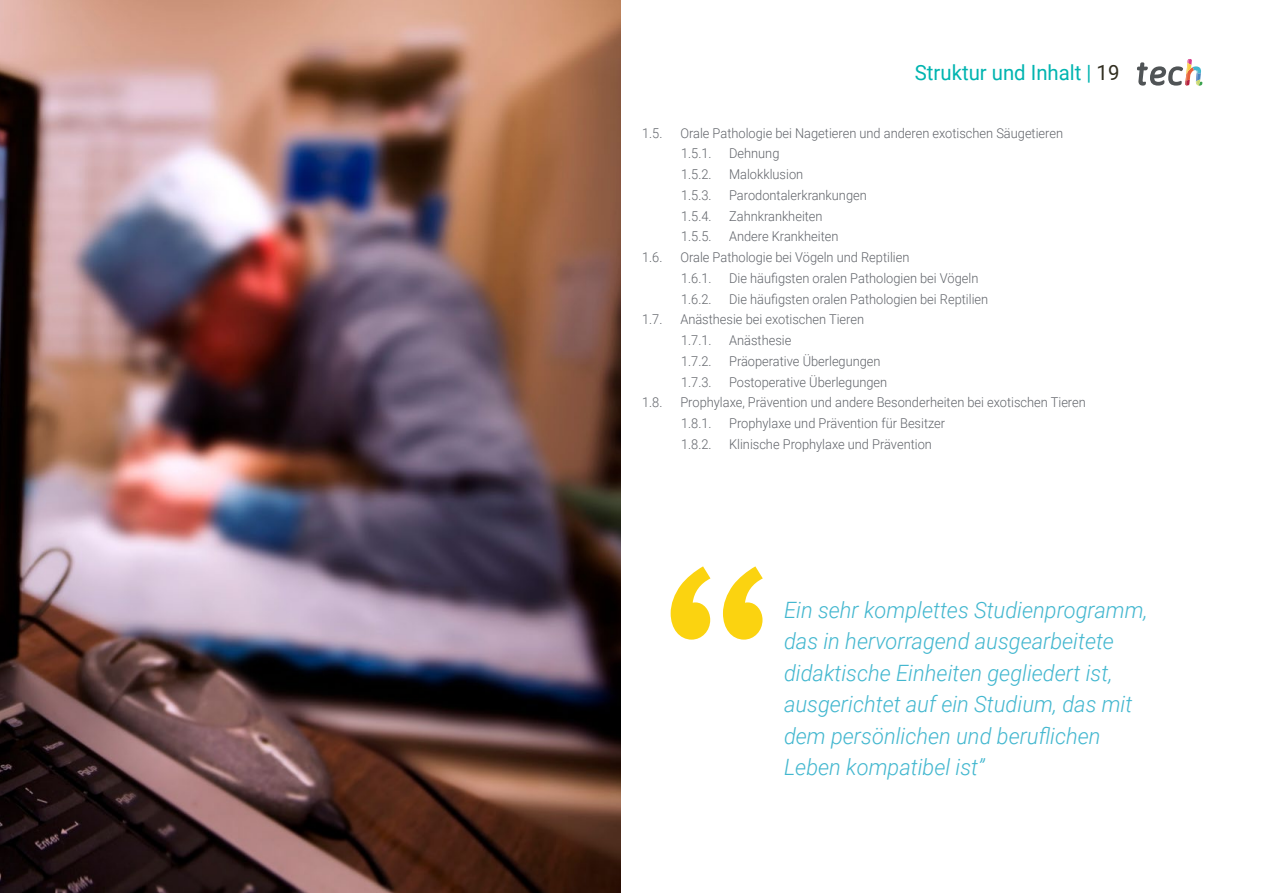
<style>
.page{position:relative;width:1263px;height:893px;background:#fff}
.page>*{position:absolute;margin:0;border:0;box-sizing:border-box;transform-origin:0 0}
.t1{font:italic 300 22.5px/31.5px "Roboto";color:#43b7cf}
.t2{font:21px "Roboto";color:#00b4b0}
.t3{font:300 13.5px/20.7px "Roboto";color:#61646a;scale:.95 1}
.s1{color:#312e20}
</style>
<div class="page">
<img style="left:0;top:0;width:621px;height:893px">
<svg style="left:1137px;top:59px;width:65px;height:27px"></svg>
<svg style="left:671px;top:566px;width:92px;height:74px"></svg>
<h2 class="t2" style="left:915px;top:57px;width:206px">Struktur und Inhalt | <span class="s1">19</span></h2>
<p class="t3" style="left:642px;top:122px;width:23px">1.5.</p>
<p class="t3" style="left:680px;top:122px;width:404px">Orale Pathologie bei Nagetieren und anderen exotischen Säugetieren<br>1.5.1.</p>
<p class="t3" style="left:729px;top:143px;width:54px">Dehnung</p>
<p class="t3" style="left:681px;top:164px;width:34px">1.5.2.</p>
<p class="t3" style="left:729px;top:164px;width:79px">Malokklusion</p>
<p class="t3" style="left:681px;top:184px;width:34px">1.5.3.</p>
<p class="t3" style="left:729px;top:184px;width:146px">Parodontalerkrankungen</p>
<p class="t3" style="left:681px;top:205px;width:34px">1.5.4.</p>
<p class="t3" style="left:729px;top:205px;width:100px">Zahnkrankheiten</p>
<p class="t3" style="left:681px;top:226px;width:34px">1.5.5.</p>
<p class="t3" style="left:729px;top:226px;width:117px">Andere Krankheiten</p>
<p class="t3" style="left:642px;top:247px;width:23px">1.6.</p>
<p class="t3" style="left:680px;top:247px;width:243px">Orale Pathologie bei Vögeln und Reptilien<br>1.6.1.</p>
<p class="t3" style="left:729px;top:267px;width:264px">Die häufigsten oralen Pathologien bei Vögeln</p>
<p class="t3" style="left:681px;top:288px;width:34px">1.6.2.</p>
<p class="t3" style="left:729px;top:288px;width:274px">Die häufigsten oralen Pathologien bei Reptilien</p>
<p class="t3" style="left:642px;top:309px;width:23px">1.7.</p>
<p class="t3" style="left:680px;top:309px;width:195px">Anästhesie bei exotischen Tieren<br>1.7.1.</p>
<p class="t3" style="left:729px;top:330px;width:67px">Anästhesie</p>
<p class="t3" style="left:681px;top:350px;width:34px">1.7.2.</p>
<p class="t3" style="left:729px;top:350px;width:161px">Präoperative Überlegungen</p>
<p class="t3" style="left:681px;top:371px;width:34px">1.7.3.</p>
<p class="t3" style="left:729px;top:371px;width:168px">Postoperative Überlegungen</p>
<p class="t3" style="left:642px;top:392px;width:23px">1.8.</p>
<p class="t3" style="left:680px;top:392px;width:428px">Prophylaxe, Prävention und andere Besonderheiten bei exotischen Tieren<br>1.8.1.</p>
<p class="t3" style="left:729px;top:413px;width:229px">Prophylaxe und Prävention für Besitzer</p>
<p class="t3" style="left:681px;top:433px;width:34px">1.8.2.</p>
<p class="t3" style="left:729px;top:433px;width:215px">Klinische Prophylaxe und Prävention</p>
<h1 class="t1" style="left:784px;top:593px;width:365px">Ein sehr komplettes Studienprogramm, das in hervorragend ausgearbeitete didaktische Einheiten gegliedert ist, ausgerichtet auf ein Studium, das mit dem persönlichen und beruflichen Leben kompatibel ist”</h1>
</div>
